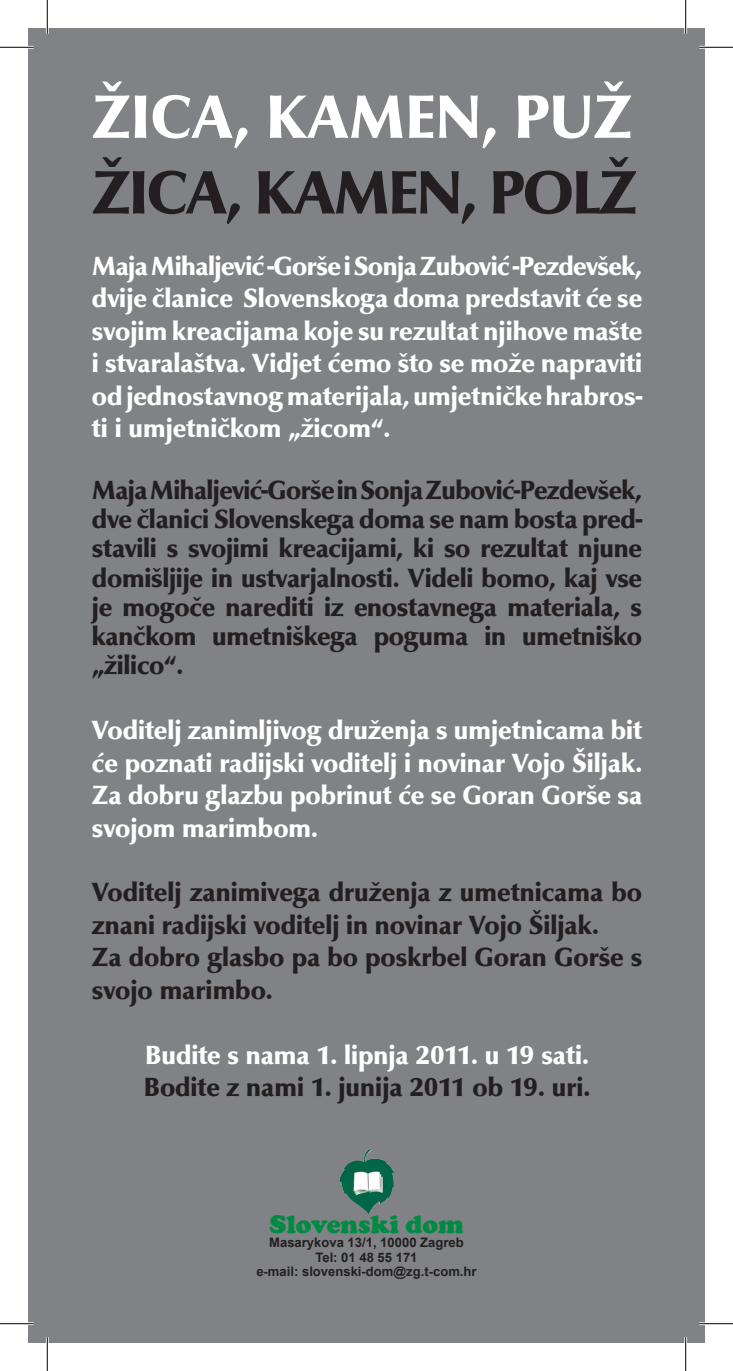
<style>
.page{position:relative;width:733px;height:1371px;background:#fff}
.page>*{position:absolute;margin:0;border:0;box-sizing:border-box;transform-origin:0 0}
.t1{font:63px "UR Wclassico T Blac";letter-spacing:-.03em;color:#231f20}
.t2{font:63px "UR Wclassico T Blac";color:#fff}
.t3{font:27px/29.2px "UR Wclassico T Blac";color:#231f20;text-align:justify}
.t4{font:27px/32.4px "UR Wclassico T Blac";color:#fff;text-align:justify}
.t5{font:900 26.1px "Cooper";color:#008a43}
.t6{font:700 13.05px/14.4px "Arial";color:#231f20;text-align:center}
</style>
<div class="page">
<div style="left:28px;top:28px;width:676px;height:1314px;background:#808285"></div>
<img style="left:339px;top:1149px;width:55px;height:64px">
<hr style="left:0;top:46px;width:34px;height:3px;background:#fff">
<hr style="left:699px;top:46px;width:33px;height:3px;background:#fff">
<hr style="left:0;top:1321px;width:34px;height:3px;background:#fff">
<hr style="left:699px;top:1321px;width:33px;height:3px;background:#fff">
<hr style="left:46px;top:0;width:3px;height:34px;background:#fff">
<hr style="left:46px;top:1336px;width:3px;height:34px;background:#fff">
<hr style="left:684px;top:0;width:2px;height:34px;background:#fff">
<hr style="left:684px;top:1336px;width:2px;height:34px;background:#fff">
<hr style="left:0;top:47px;width:34px;height:1px;background:#000">
<hr style="left:699px;top:47px;width:33px;height:1px;background:#000">
<hr style="left:0;top:1322px;width:34px;height:1px;background:#000">
<hr style="left:699px;top:1322px;width:33px;height:1px;background:#000">
<hr style="left:47px;top:0;width:1px;height:34px;background:#000">
<hr style="left:47px;top:1336px;width:1px;height:34px;background:#000">
<hr style="left:685px;top:0;width:1px;height:34px;background:#000">
<hr style="left:685px;top:1336px;width:1px;height:34px;background:#000">
<h1 class="t2" style="left:92px;top:77px;width:541px">ŽICA, KAMEN, PUŽ</h1>
<h1 class="t1" style="left:92px;top:153px;width:546px">ŽICA, KAMEN, POLŽ</h1>
<p class="t4" style="left:92px;top:250px;width:551px">Maja Mihaljević -Gorše i Sonja Zubović -Pezdevšek, dvije članice Slovenskoga doma predstavit će se svojim kreacijama koje su rezultat njihove mašte i stvaralaštva. Vidjet ćemo što se može napraviti od jednostavnog materijala, umjetničke hrabros&shy;ti i umjetničkom „žicom“.</p>
<p class="t3" style="left:92px;top:475px;width:551px">Maja Mihaljević-Gorše in Sonja Zubović-Pezdevšek, dve članici Slovenskega doma se nam bosta pred&shy;stavili s svojimi kreacijami, ki so rezultat njune domišljije in ustvarjalnosti. Videli bomo, kaj vse je mogoče narediti iz enostavnega materiala, s kančkom umetniškega poguma in umetniško „žilico“.</p>
<p class="t4" style="left:92px;top:714px;width:551px">Voditelj zanimljivog druženja s umjetnicama bit će poznati radijski voditelj i novinar Vojo Šiljak.<br>Za dobru glazbu pobrinut će se Goran Gorše sa svojom marimbom.</p>
<p class="t3" style="left:92px;top:876px;width:551px;line-height:32.4px;text-align:left">Voditelj zanimivega druženja z umetnicama bo znani radijski voditelj in novinar Vojo Šiljak.<br>Za dobro glasbo pa bo poskrbel Goran Gorše s svojo marimbo.</p>
<p class="t4" style="left:145px;top:1038px;width:445px">Budite s nama 1. lipnja 2011. u 19 sati.</p>
<p class="t3" style="left:144px;top:1072px;width:448px">Bodite z nami 1. junija 2011 ob 19. uri.</p>
<p class="t5" style="left:269px;top:1208px;width:195px">Slovenski dom</p>
<p class="t6" style="left:256px;top:1235px;width:222px">Masarykova 13/1, 10000 Zagreb<br>Tel: 01 48 55 171<br>e-mail: slovenski-dom@zg.t-com.hr</p>
</div>
